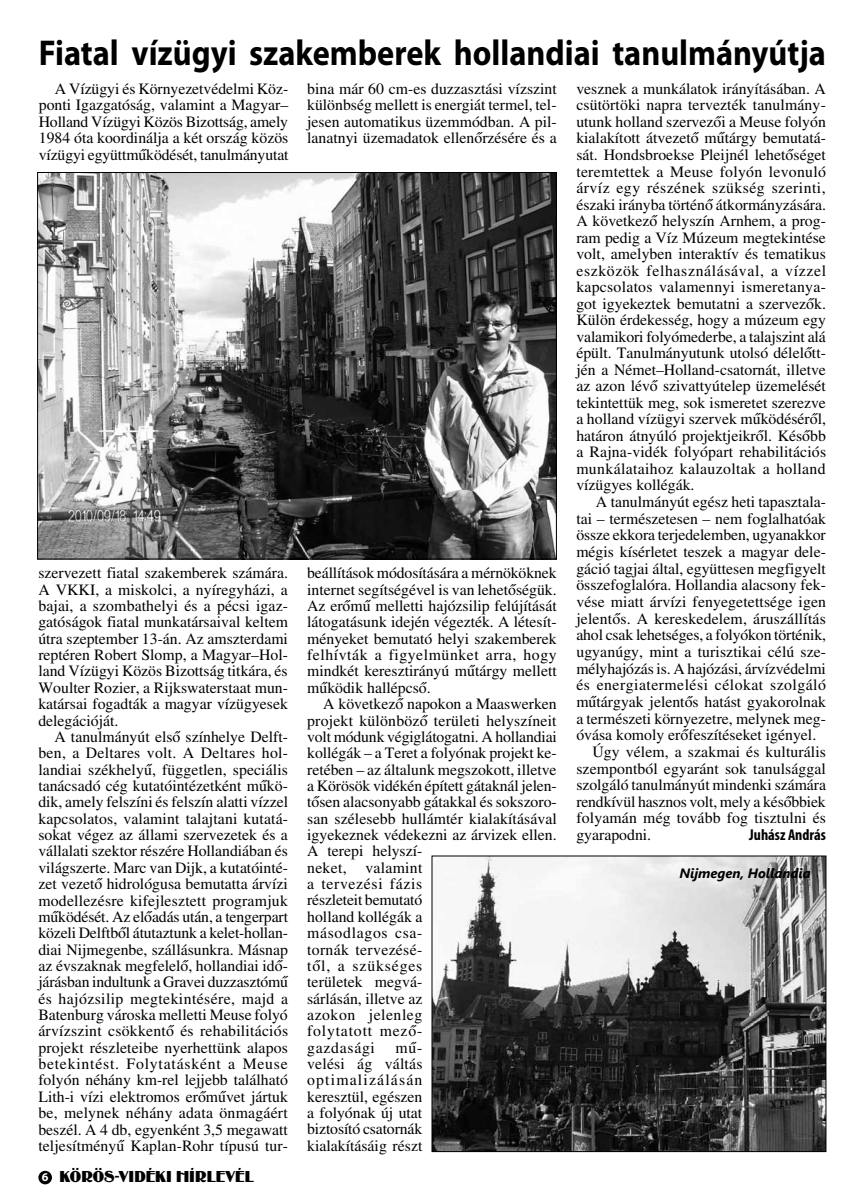
<style>
.page{position:relative;width:864px;height:1190px;background:#fff}
.page>*{position:absolute;margin:0;border:0;box-sizing:border-box;transform-origin:0 0}
.t1{font:700 36px "Myriad Pro";color:#000;scale:.9 1}
.t2{font:16.5px "Binner";letter-spacing:.005em;color:#000}
.t3{font:15.75px/16.4px "H Times";color:#000;text-align:justify}
.t4{font:15.75px "H Times";letter-spacing:.03em;color:#000}
.t5{font:700 condensed 15.75px "Myriad Pro";color:#000}
.t6{font:italic 700 13.5px "Segoe UI";color:#000}
.s1{font-family:"Myriad Pro";font-weight:700;font-size:12px;color:#fff}
</style>
<div class="page">
<div style="left:38px;top:1170px;width:14px;height:14px;background:#000;border-radius:50%"></div>
<img style="left:39px;top:174px;width:515px;height:383px">
<img style="left:433px;top:857px;width:391px;height:292px">
<div style="left:431px;top:855px;width:395px;height:296px;border:1px solid #000"></div>
<h1 class="t1" style="left:39px;top:30px;width:875px">Fiatal vízügyi szakemberek hollandiai tanulmányútja</h1>
<p class="t3" style="left:307px;top:81px;width:251px">bina már 60 cm-es duzzasztási vízszint különbség mellett is energiát termel, tel&shy;jesen automatikus üzemmódban. A pil&shy;lanatnyi üzemadatok ellenőrzésére és a</p>
<p class="t3" style="left:576px;top:81px;width:251px">vesznek a munkálatok irányításában. A csütörtöki napra tervezték tanulmány&shy;utunk holland szervezői a Meuse folyón kialakított átvezető műtárgy bemutatá&shy;sát. Hondsbroekse Pleijnél lehetőséget teremtettek a Meuse folyón levonuló árvíz egy részének szükség szerinti, északi irányba történő átkormányzására.<br>A következő helyszín Arnhem, a prog&shy;ram pedig a Víz Múzeum megtekintése volt, amelyben interaktív és tematikus eszközök felhasználásával, a vízzel kapcsolatos valamennyi ismeretanya&shy;got igyekeztek bemutatni a szervezők.<br>Külön érdekesség, hogy a múzeum egy valamikori folyómederbe, a talajszint alá épült. Tanulmányutunk utolsó délelőtt&shy;jén a Német–Holland-csatornát, illetve az azon lévő szivattyútelep üzemelését tekintettük meg, sok ismeretet szerezve a holland vízügyi szervek működéséről, határon átnyúló projektjeikről. Később a Rajna-vidék folyópart rehabilitációs munkálataihoz kalauzoltak a holland vízügyes kollégák.</p>
<p class="t3" style="left:595px;top:494px;width:231px">A tanulmányút egész heti tapasztala-</p>
<p class="t3" style="left:576px;top:511px;width:251px">tai – természetesen – nem foglalhatóak</p>
<p class="t3" style="left:576px;top:527px;width:251px">össze ekkora terjedelemben, ugyanakkor</p>
<p class="t3" style="left:576px;top:544px;width:251px">mégis kísérletet teszek a magyar dele-</p>
<p class="t3" style="left:576px;top:560px;width:251px">gáció tagjai által, együttesen megfigyelt</p>
<p class="t3" style="left:576px;top:577px;width:251px">összefoglalóra. Hollandia alacsony fek-</p>
<p class="t3" style="left:576px;top:594px;width:251px">vése miatt árvízi fenyegetettsége igen</p>
<p class="t3" style="left:576px;top:610px;width:251px">jelentős. A kereskedelem, áruszállítás</p>
<p class="t3" style="left:576px;top:627px;width:251px">ahol csak lehetséges, a folyókon történik,</p>
<p class="t3" style="left:576px;top:644px;width:251px">ugyanúgy, mint a turisztikai célú sze-</p>
<p class="t3" style="left:576px;top:660px;width:251px">mélyhajózás is. A hajózási, árvízvédelmi</p>
<p class="t4" style="left:576px;top:675px;width:251px">és energiatermelési célokat szolgáló</p>
<p class="t3" style="left:576px;top:694px;width:251px">műtárgyak jelentős hatást gyakorolnak</p>
<p class="t3" style="left:576px;top:710px;width:251px">a természeti környezetre, melynek meg-</p>
<p class="t3" style="left:576px;top:727px;width:241px">óvása komoly erőfeszítéseket igényel.</p>
<p class="t3" style="left:592px;top:744px;width:235px">Úgy vélem, a szakmai és kulturális</p>
<p class="t3" style="left:576px;top:760px;width:251px">szempontból egyaránt sok tanulsággal</p>
<p class="t3" style="left:576px;top:777px;width:251px">szolgáló tanulmányút mindenki számára</p>
<p class="t3" style="left:576px;top:794px;width:251px">rendkívül hasznos volt, mely a későbbiek</p>
<p class="t3" style="left:576px;top:810px;width:251px">folyamán még tovább fog tisztulni és</p>
<p class="t3" style="left:576px;top:827px;width:76px">gyarapodni.</p>
<p class="t5" style="left:749px;top:825px;width:78px">Juhász András</p>
<p class="t3" style="left:39px;top:81px;width:251px;text-indent:16px">A Vízügyi és Környezetvédelmi Köz&shy;ponti Igazgatóság, valamint a Magyar– Holland Vízügyi Közös Bizottság, amely 1984 óta koordinálja a két ország közös vízügyi együttműködését, tanulmányutat</p>
<p class="t3" style="left:307px;top:565px;width:251px">beállítások módosítására a mérnököknek internet segítségével is van lehetőségük.<br>Az erőmű melletti hajózsilip felújítását látogatásunk idején végezték. A létesít&shy;ményeket bemutató helyi szakemberek felhívták a figyelmünket arra, hogy mindkét keresztirányú műtárgy mellett működik hallépcső.</p>
<p class="t3" style="left:307px;top:696px;width:251px;text-align:left;text-indent:16px">A következő napokon a Maaswerken projekt különböző területi helyszíneit volt módunk végiglátogatni. A hollandiai kollégák – a Teret a folyónak projekt ke&shy;retében – az általunk megszokott, illetve a Körösök vidékén épített gátaknál jelen&shy;tősen alacsonyabb gátakkal és sokszoro&shy;san szélesebb hullámtér kialakításával igyekeznek védekezni az árvizek ellen.<br>A terepi helyszí-<br>neket, valamint<br>a tervezési fázis<br>részleteit bemutató<br>holland kollégák a<br>másodlagos csa-<br>tornák tervezésé-<br>től, a szükséges<br>területek megvá-<br>sárlásán, illetve az<br>azokon jelenleg<br>folytatott mező-<br>gazdasági</p>
<p class="t3" style="left:38px;top:565px;width:251px">szervezett fiatal szakemberek számára.<br>A VKKI, a miskolci, a nyíregyházi, a bajai, a szombathelyi és a pécsi igaz&shy;gatóságok fiatal munkatársaival keltem útra szeptember 13-án. Az amszterdami reptéren Robert Slomp, a Magyar–Hol&shy;land Vízügyi Közös Bizottság titkára, és Woulter Rozier, a Rijkswaterstaat mun&shy;katársai fogadták a magyar vízügyesek delegációját.</p>
<p class="t3" style="left:38px;top:729px;width:251px;text-indent:16px">A tanulmányút első színhelye Delft&shy;ben, a Deltares volt. A Deltares hol&shy;landiai székhelyű, független, speciális tanácsadó cég kutatóintézetként műkö&shy;dik, amely felszíni és felszín alatti vízzel kapcsolatos, valamint talajtani kutatá&shy;sokat végez az állami szervezetek és a vállalati szektor részére Hollandiában és világszerte. Marc van Dijk, a kutatóinté&shy;zet vezető hidrológusa bemutatta árvízi modellezésre kifejlesztett programjuk működését. Az előadás után, a tengerpart közeli Delftből átutaztunk a kelet-hollan&shy;diai Nijmegenbe, szállásunkra. Másnap az évszaknak megfelelő, hollandiai idő&shy;járásban indultunk a Gravei duzzasztómű és hajózsilip megtekintésére, majd a Batenburg városka melletti Meuse folyó árvízszint csökkentő és rehabilitációs projekt részleteibe nyerhettünk alapos betekintést. Folytatásként a Meuse folyón néhány km-rel lejjebb található Lith-i vízi elektromos erőművet jártuk be, melynek néhány adata önmagáért beszél. A 4 db, egyenként 3,5 megawatt teljesítményű Kaplan-Rohr típusú tur-</p>
<p class="t6" style="left:679px;top:863px;width:133px">Nijmegen, Hollandia</p>
<p class="t3" style="left:307px;top:1039px;width:117px;text-indent:88px">mű&shy;velési ág váltás optimalizálásán keresztül, egészen a folyónak új utat biztosító csatornák kialakításáig részt</p>
<p class="t2" style="left:42px;top:1166px;width:213px"><span class="s1">6</span> KÖRÖS-VIDÉKI HÍRLEVÉL</p>
</div>
